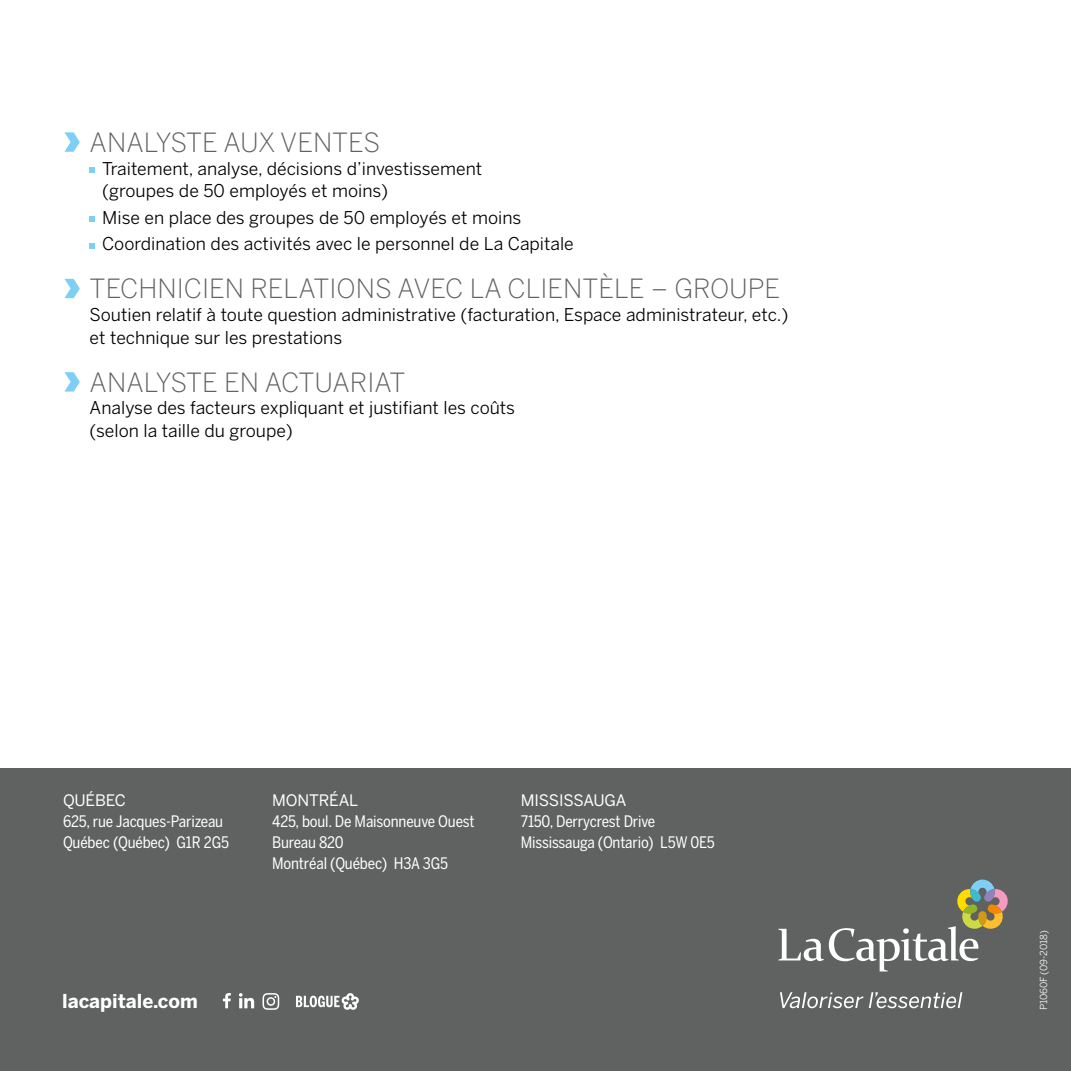
<style>
.page{position:relative;width:1071px;height:1071px;background:#fff}
.page>*{position:absolute;margin:0;border:0;box-sizing:border-box;transform-origin:0 0}
.t1{font:300 26.25px "Benton Sans";color:#606161}
.t2{font:700 19.07px "Benton Sans";color:#fff}
.t3{font:17.5px/22.8px "Benton Sans";color:#000}
.t4{font:15.75px/21px "Benton Sans Cond";letter-spacing:-.01em;color:#fff}
.t5{font:15.75px "Benton Sans";letter-spacing:-.01em;color:#fff}
.t6{font:9.62px "Benton Sans";letter-spacing:-.01em;color:#fff}
</style>
<div class="page">
<div style="left:0;top:769px;width:1071px;height:302px;background:#606161"></div>
<svg style="left:780px;top:992px;width:182px;height:16px"></svg>
<svg style="left:778px;top:880px;width:230px;height:91px"></svg>
<svg style="left:64px;top:132px;width:16px;height:20px"></svg>
<svg style="left:90px;top:167px;width:5px;height:6px"></svg>
<svg style="left:90px;top:216px;width:5px;height:6px"></svg>
<svg style="left:90px;top:243px;width:5px;height:6px"></svg>
<svg style="left:64px;top:279px;width:16px;height:19px"></svg>
<svg style="left:64px;top:372px;width:16px;height:20px"></svg>
<svg style="left:296px;top:993px;width:63px;height:17px"></svg>
<svg style="left:239px;top:993px;width:15px;height:15px"></svg>
<svg style="left:263px;top:993px;width:16px;height:17px"></svg>
<svg style="left:223px;top:993px;width:8px;height:15px"></svg>
<h1 class="t1" style="left:90px;top:127px;width:292px">ANALYSTE AUX VENTES</h1>
<p class="t3" style="left:102px;top:157px;width:382px">Traitement, analyse, décisions d’investissement (groupes de 50 employés et moins)</p>
<p class="t3" style="left:102px;top:204px;width:473px;line-height:26.6px">Mise en place des groupes de 50 employés et moins<br>Coordination des activités avec le personnel de La Capitale</p>
<h1 class="t1" style="left:90px;top:273px;width:692px">TECHNICIEN RELATIONS AVEC LA CLIENTÈLE – GROUPE</h1>
<p class="t3" style="left:90px;top:303px;width:700px">Soutien relatif à toute question administrative (facturation, Espace administrateur, etc.) et technique sur les prestations</p>
<h1 class="t1" style="left:90px;top:367px;width:317px">ANALYSTE EN ACTUARIAT</h1>
<p class="t3" style="left:90px;top:396px;width:427px">Analyse des facteurs expliquant et justifiant les coûts (selon la taille du groupe)</p>
<p class="t5" style="left:63px;top:791px;width:64px">QUÉBEC</p>
<p class="t4" style="left:63px;top:811px;width:168px">625, rue Jacques-Parizeau<br>Québec (Québec) G1R 2G5</p>
<p class="t5" style="left:272px;top:791px;width:88px">MONTRÉAL</p>
<p class="t4" style="left:272px;top:811px;width:204px">425, boul. De Maisonneuve Ouest<br>Bureau 820<br>Montréal (Québec) H3A 3G5</p>
<p class="t5" style="left:521px;top:791px;width:107px">MISSISSAUGA</p>
<p class="t4" style="left:521px;top:811px;width:196px">7150, Derrycrest Drive<br>Mississauga (Ontario) L5W 0E5</p>
<p class="t2" style="left:62px;top:990px;width:137px">lacapitale.com</p>
<p class="t6" style="left:1038px;top:1010px;width:81px;rotate:-90deg">P1060F (09-2018)</p>
</div>
